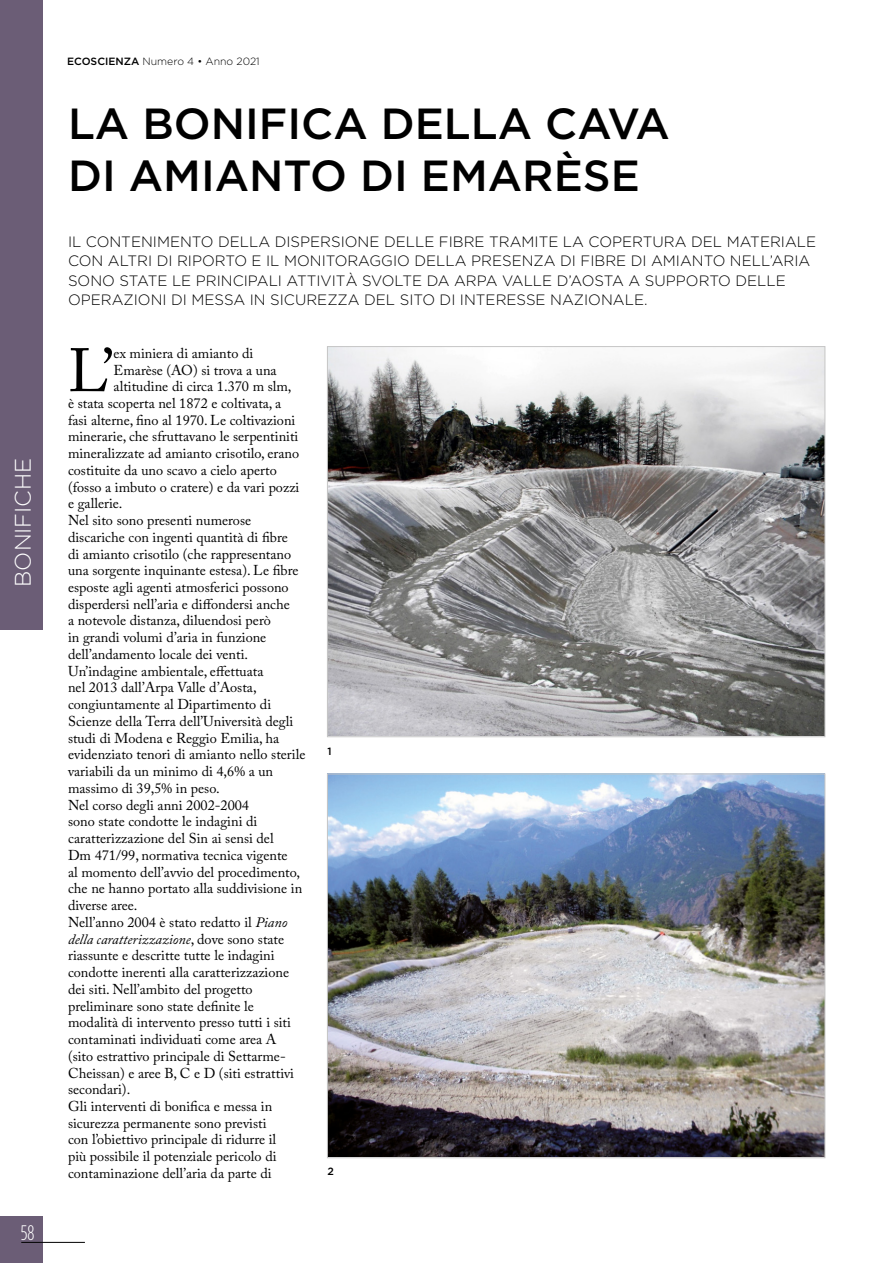
<style>
.page{position:relative;width:893px;height:1263px;background:#fff}
.page>*{position:absolute;margin:0;border:0;box-sizing:border-box;transform-origin:0 0}
.testo_primo_paragraf{font:60.6px "Adobe Caslon Pro";color:#000}
.Titolo_articolo{font:500 43.5px/52.5px "Gotham HTF";color:#000}
.t1{font:300 22.5px "Gotham HTF";color:#fff}
.t2{font:300 condensed 21px "Gotham HTF";color:#fff}
.Sottotitolo_articolo{font:300 15px/19.5px "Gotham HTF";color:#000}
.testo_principale{font:14.25px/16.8px "Adobe Caslon Pro";color:#000}
.testo_primo_paragraf-2{font:14.25px "Adobe Caslon Pro";color:#000}
.t3{font:300 10.5px "Gotham HTF";color:#000}
.Didascalie_piè_pagin{font:500 10.5px "Gotham HTF";color:#000}
.s1{font-weight:500}
.s2{font-style:italic}
</style>
<div class="page">
<div style="left:0;top:1216px;width:43px;height:47px;background:#6b5d76"></div>
<hr style="left:21px;top:1242px;width:64px;height:1px;background:#000">
<div style="left:0;top:0;width:43px;height:629px;background:#6b5d76"></div>
<img style="left:329px;top:348px;width:494px;height:387px">
<img style="left:329px;top:776px;width:494px;height:380px">
<h3 class="t1" style="left:11px;top:587px;width:131px;rotate:-90deg">BONIFICHE</h3>
<h3 class="t2" style="left:21px;top:1221px;width:15px">58</h3>
<p class="t3" style="left:67px;top:56px;width:194px"><span class="s1">ECOSCIENZA</span> Numero 4 • Anno 2021</p>
<p class="Titolo_articolo" style="left:68px;top:96px;width:603px">LA BONIFICA DELLA CAVA<br>DI AMIANTO DI EMARÈSE</p>
<p class="Sottotitolo_articolo" style="left:68px;top:231px;width:750px">IL CONTENIMENTO DELLA DISPERSIONE DELLE FIBRE TRAMITE LA COPERTURA DEL MATERIALE CON ALTRI DI RIPORTO E IL MONITORAGGIO DELLA PRESENZA DI FIBRE DI AMIANTO NELL’ARIA SONO STATE LE PRINCIPALI ATTIVITÀ SVOLTE DA ARPA VALLE D’AOSTA A SUPPORTO DELLE OPERAZIONI DI MESSA IN SICUREZZA DEL SITO DI INTERESSE NAZIONALE.</p>
<p class="testo_primo_paragraf" style="left:68px;top:335px;width:47px">L’</p>
<p class="testo_primo_paragraf-2" style="left:114px;top:345px;width:141px">ex miniera di amianto di</p>
<p class="testo_primo_paragraf-2" style="left:114px;top:361px;width:165px">Emarèse (AO) si trova a una</p>
<p class="testo_primo_paragraf-2" style="left:114px;top:378px;width:179px">altitudine di circa 1.370 m slm,</p>
<p class="testo_primo_paragraf-2" style="left:68px;top:395px;width:215px">è stata scoperta nel 1872 e coltivata, a</p>
<p class="testo_primo_paragraf-2" style="left:68px;top:411px;width:229px">fasi alterne, fino al 1970. Le coltivazioni</p>
<p class="testo_primo_paragraf-2" style="left:68px;top:428px;width:232px">minerarie, che sfruttavano le serpentiniti</p>
<p class="testo_primo_paragraf-2" style="left:68px;top:445px;width:233px">mineralizzate ad amianto crisotilo, erano</p>
<p class="testo_primo_paragraf-2" style="left:68px;top:462px;width:210px">costituite da uno scavo a cielo aperto</p>
<p class="testo_primo_paragraf-2" style="left:68px;top:478px;width:233px">(fosso a imbuto o cratere) e da vari pozzi</p>
<p class="testo_primo_paragraf-2" style="left:68px;top:495px;width:56px">e gallerie.</p>
<p class="testo_principale" style="left:68px;top:512px;width:232px">Nel sito sono presenti numerose discariche con ingenti quantità di fibre di amianto crisotilo (che rappresentano una sorgente inquinante estesa). Le fibre esposte agli agenti atmosferici possono disperdersi nell’aria e diffondersi anche a notevole distanza, diluendosi però<br>in grandi volumi d’aria in funzione dell’andamento locale dei venti.</p>
<p class="testo_principale" style="left:68px;top:662px;width:239px">Un’indagine ambientale, effettuata<br>nel 2013 dall’Arpa Valle d’Aosta, congiuntamente al Dipartimento di Scienze della Terra dell’Università degli studi di Modena e Reggio Emilia, ha evidenziato tenori di amianto nello sterile variabili da un minimo di 4,6% a un massimo di 39,5% in peso.</p>
<p class="testo_principale" style="left:68px;top:796px;width:236px">Nel corso degli anni 2002-2004<br>sono state condotte le indagini di caratterizzazione del Sin ai sensi del<br>Dm 471/99, normativa tecnica vigente<br>al momento dell’avvio del procedimento, che ne hanno portato alla suddivisione in diverse aree.</p>
<p class="testo_principale" style="left:68px;top:913px;width:228px">Nell’anno 2004 è stato redatto il <span class="s2">Piano della caratterizzazione</span>, dove sono state riassunte e descritte tutte le indagini condotte inerenti alla caratterizzazione dei siti. Nell’ambito del progetto preliminare sono state definite le modalità di intervento presso tutti i siti contaminati individuati come area A (sito estrattivo principale di Settarme-Cheissan) e aree B, C e D (siti estrattivi secondari).</p>
<p class="testo_principale" style="left:68px;top:1098px;width:210px">Gli interventi di bonifica e messa in sicurezza permanente sono previsti con l’obiettivo principale di ridurre il più possibile il potenziale pericolo di contaminazione dell’aria da parte di</p>
<p class="Didascalie_piè_pagin" style="left:327px;top:745px;width:6px">1</p>
<p class="Didascalie_piè_pagin" style="left:327px;top:1165px;width:8px">2</p>
</div>
